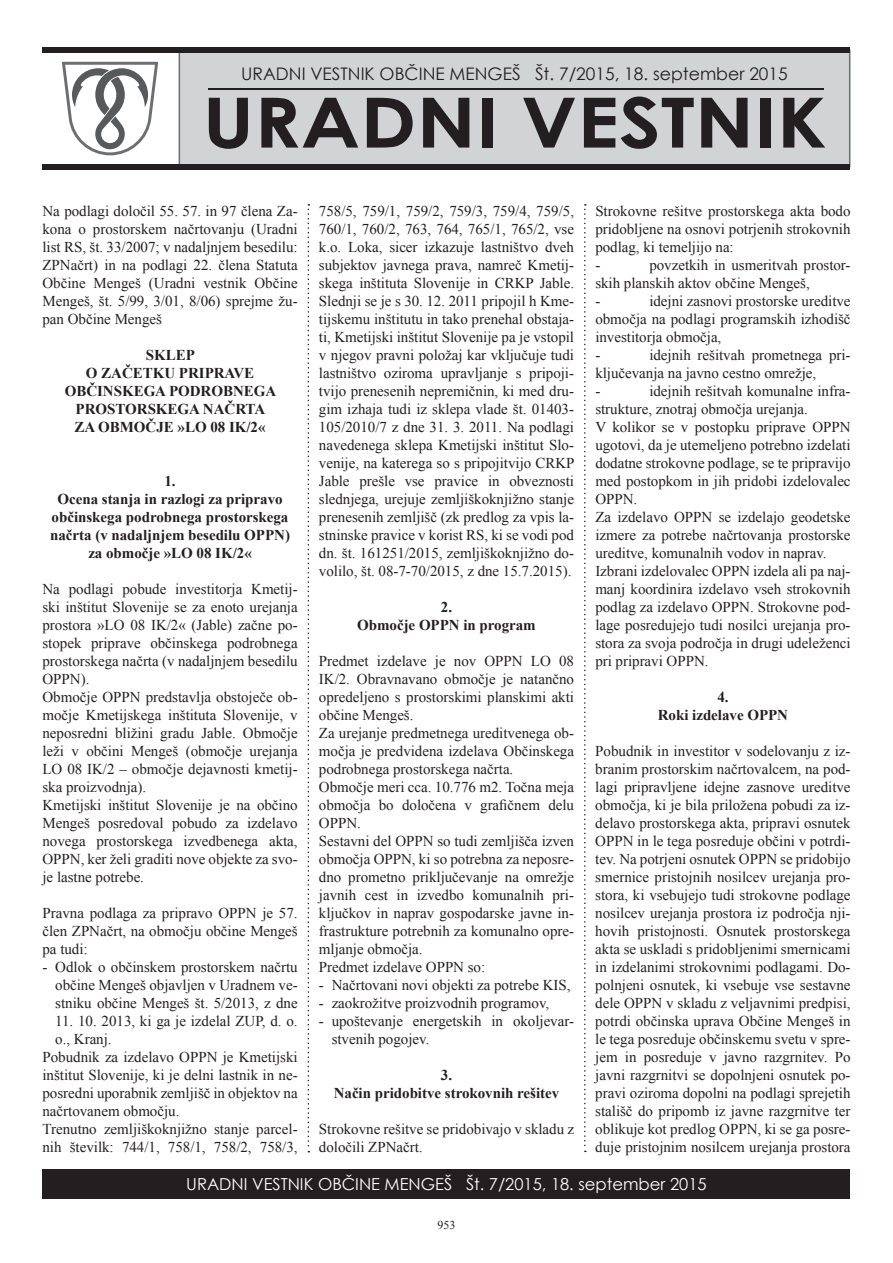
<style>
.page{position:relative;width:893px;height:1263px;background:#fff}
.page>*{position:absolute;margin:0;border:0;box-sizing:border-box;transform-origin:0 0}
.t1{font:700 69.3px "Century Gothic";color:#231f20;scale:1.16 1}
.t2{font:17.4px "Century Gothic";color:#231f20}
.t3{font:16.5px "Century Gothic";color:#fff}
.t4{font:15px/18px "Times New Roman";color:#231f20}
.t5{font:700 15px/18px "Times New Roman";color:#231f20;text-align:center}
.t6{font:12px "Times New Roman";color:#231f20}
</style>
<div class="page">
<svg style="left:308px;top:204px;width:1px;height:948px"></svg>
<svg style="left:584px;top:204px;width:2px;height:948px"></svg>
<div style="left:179px;top:50px;width:671px;height:117px;background:#d1d3d4"></div>
<hr style="left:208px;top:89px;width:615px;height:1px;background:#231f20">
<div style="left:43px;top:47px;width:807px;height:5px;background:#231f20"></div>
<div style="left:43px;top:165px;width:807px;height:5px;background:#231f20"></div>
<svg style="left:62px;top:62px;width:96px;height:93px"></svg>
<div style="left:43px;top:1169px;width:807px;height:30px;background:#231f20"></div>
<p class="t2" style="left:241px;top:62px;width:548px">URADNI VESTNIK OBČINE MENGEŠ Št. 7/2015, 18. september 2015</p>
<h1 class="t1" style="left:203px;top:70px;width:539px">URADNI VESTNIK</h1>
<p class="t4" style="left:43px;top:202px;width:257px;text-align:justify">Na podlagi določil 55. 57. in 97 člena Za&shy;kona o prostorskem načrtovanju (Uradni list RS, št. 33/2007; v nadaljnjem besedilu:<br>ZPNačrt) in na podlagi 22. člena Statuta Občine Mengeš (Uradni vestnik Občine Mengeš, št. 5/99, 3/01, 8/06) sprejme žu&shy;pan Občine Mengeš</p>
<p class="t5" style="left:65px;top:346px;width:213px">SKLEP<br>O ZAČETKU PRIPRAVE<br>OBČINSKEGA PODROBNEGA<br>PROSTORSKEGA NAČRTA<br>ZA OBMOČJE »LO 08 IK/2«</p>
<p class="t5" style="left:50px;top:472px;width:241px">1.<br>Ocena stanja in razlogi za pripravo občinskega podrobnega prostorskega načrta (v nadaljnjem besedilu OPPN) za območje »LO 08 IK/2«</p>
<p class="t4" style="left:43px;top:580px;width:257px">Na podlagi pobude investitorja Kmetij&shy;ski inštitut Slovenije se za enoto urejanja prostora »LO 08 IK/2« (Jable) začne po&shy;stopek priprave občinskega podrobnega prostorskega načrta (v nadaljnjem besedilu OPPN).<br>Območje OPPN predstavlja obstoječe ob&shy;močje Kmetijskega inštituta Slovenije, v neposredni bližini gradu Jable. Območje leži v občini Mengeš (območje urejanja LO 08 IK/2 – območje dejavnosti kmetij&shy;ska proizvodnja).<br>Kmetijski inštitut Slovenije je na občino Mengeš posredoval pobudo za izdelavo novega prostorskega izvedbenega akta, OPPN, ker želi graditi nove objekte za svo&shy;je lastne potrebe.</p>
<p class="t4" style="left:43px;top:904px;width:257px;text-align:justify">Pravna podlaga za pripravo OPPN je 57. člen ZPNačrt, na območju občine Mengeš pa tudi:</p>
<p class="t4" style="left:55px;top:958px;width:244px;text-align:justify;text-indent:-13px">- Odlok o občinskem prostorskem načrtu občine Mengeš objavljen v Uradnem ve&shy;stniku občine Mengeš št. 5/2013, z dne</p>
<p class="t4" style="left:55px;top:1012px;width:244px">11. 10. 2013, ki ga je izdelal ZUP, d. o.</p>
<p class="t4" style="left:55px;top:1030px;width:58px">o., Kranj.</p>
<p class="t4" style="left:43px;top:1048px;width:257px">Pobudnik za izdelavo OPPN je Kmetijski</p>
<p class="t4" style="left:43px;top:1066px;width:257px">inštitut Slovenije, ki je delni lastnik in ne-</p>
<p class="t4" style="left:43px;top:1084px;width:257px">posredni uporabnik zemljišč in objektov na</p>
<p class="t4" style="left:43px;top:1102px;width:138px">načrtovanem območju.</p>
<p class="t4" style="left:43px;top:1120px;width:257px">Trenutno zemljiškoknjižno stanje parcel-</p>
<p class="t4" style="left:43px;top:1138px;width:257px">nih številk: 744/1, 758/1, 758/2, 758/3,</p>
<p class="t4" style="left:319px;top:202px;width:257px;text-align:justify">758/5, 759/1, 759/2, 759/3, 759/4, 759/5, 760/1, 760/2, 763, 764, 765/1, 765/2, vse k.o. Loka, sicer izkazuje lastništvo dveh subjektov javnega prava, namreč Kmetij&shy;skega inštituta Slovenije in CRKP Jable.<br>Slednji se je s 30. 12. 2011 pripojil h Kme&shy;tijskemu inštitutu in tako prenehal obstaja&shy;ti, Kmetijski inštitut Slovenije pa je vstopil v njegov pravni položaj kar vključuje tudi lastništvo oziroma upravljanje s pripoji&shy;tvijo prenesenih nepremičnin, ki med dru&shy;gim izhaja tudi iz sklepa vlade št. 01403- 105/2010/7 z dne 31. 3. 2011. Na podlagi navedenega sklepa Kmetijski inštitut Slo&shy;venije, na katerega so s pripojitvijo CRKP Jable prešle vse pravice in obveznosti slednjega, urejuje zemljiškoknjižno stanje prenesenih zemljišč (zk predlog za vpis la&shy;stninske pravice v korist RS, ki se vodi pod dn. št. 161251/2015, zemljiškoknjižno do&shy;volilo, št. 08-7-70/2015, z dne 15.7.2015).</p>
<p class="t5" style="left:357px;top:598px;width:180px">2.<br>Območje OPPN in program</p>
<p class="t4" style="left:319px;top:652px;width:257px">Predmet izdelave je nov OPPN LO 08<br>IK/2. Obravnavano območje je natančno opredeljeno s prostorskimi planskimi akti občine Mengeš.<br>Za urejanje predmetnega ureditvenega ob&shy;močja je predvidena izdelava Občinskega podrobnega prostorskega načrta.<br>Območje meri cca. 10.776 m2. Točna meja območja bo določena v grafičnem delu OPPN.<br>Sestavni del OPPN so tudi zemljišča izven območja OPPN, ki so potrebna za neposre&shy;dno prometno priključevanje na omrežje javnih cest in izvedbo komunalnih pri&shy;ključkov in naprav gospodarske javne in&shy;frastrukture potrebnih za komunalno opre&shy;mljanje območja.<br>Predmet izdelave OPPN so:</p>
<p class="t4" style="left:319px;top:976px;width:253px">- Načrtovani novi objekti za potrebe KIS,</p>
<p class="t4" style="left:319px;top:994px;width:232px">- zaokrožitve proizvodnih programov,</p>
<p class="t4" style="left:332px;top:1012px;width:244px;text-indent:-13px">- upoštevanje energetskih in okoljevar&shy;stvenih pogojev.</p>
<p class="t5" style="left:334px;top:1066px;width:227px">3.<br>Način pridobitve strokovnih rešitev</p>
<p class="t4" style="left:319px;top:1120px;width:257px">Strokovne rešitve se pridobivajo v skladu z določili ZPNačrt.</p>
<p class="t4" style="left:595px;top:202px;width:257px">Strokovne rešitve prostorskega akta bodo pridobljene na osnovi potrjenih strokovnih podlag, ki temeljijo na:<br>-</p>
<p class="t4" style="left:595px;top:256px;width:257px;text-indent:54px">povzetkih in usmeritvah prostor&shy;skih planskih aktov občine Mengeš,<br>-</p>
<p class="t4" style="left:595px;top:292px;width:257px;text-indent:54px">idejni zasnovi prostorske ureditve območja na podlagi programskih izhodišč investitorja območja,<br>-</p>
<p class="t4" style="left:595px;top:346px;width:257px;text-indent:54px">idejnih rešitvah prometnega pri&shy;ključevanja na javno cestno omrežje,<br>-</p>
<p class="t4" style="left:595px;top:382px;width:257px;text-indent:54px">idejnih rešitvah komunalne infra&shy;strukture, znotraj območja urejanja.<br>V kolikor se v postopku priprave OPPN ugotovi, da je utemeljeno potrebno izdelati dodatne strokovne podlage, se te pripravijo med postopkom in jih pridobi izdelovalec OPPN.<br>Za izdelavo OPPN se izdelajo geodetske izmere za potrebe načrtovanja prostorske ureditve, komunalnih vodov in naprav.<br>Izbrani izdelovalec OPPN izdela ali pa naj&shy;manj koordinira izdelavo vseh strokovnih podlag za izdelavo OPPN. Strokovne pod&shy;lage posredujejo tudi nosilci urejanja pro&shy;stora za svoja področja in drugi udeleženci pri pripravi OPPN.</p>
<p class="t5" style="left:658px;top:688px;width:132px">4.<br>Roki izdelave OPPN</p>
<p class="t4" style="left:595px;top:742px;width:257px;text-align:justify">Pobudnik in investitor v sodelovanju z iz&shy;branim prostorskim načrtovalcem, na pod&shy;lagi pripravljene idejne zasnove ureditve območja, ki je bila priložena pobudi za iz&shy;delavo prostorskega akta, pripravi osnutek OPPN in le tega posreduje občini v potrdi&shy;tev. Na potrjeni osnutek OPPN se pridobijo smernice pristojnih nosilcev urejanja pro&shy;stora, ki vsebujejo tudi strokovne podlage nosilcev urejanja prostora iz področja nji&shy;hovih pristojnosti. Osnutek prostorskega akta se uskladi s pridobljenimi smernicami in izdelanimi strokovnimi podlagami. Do&shy;polnjeni osnutek, ki vsebuje vse sestavne dele OPPN v skladu z veljavnimi predpisi, potrdi občinska uprava Občine Mengeš in le tega posreduje občinskemu svetu v spre&shy;jem in posreduje v javno razgrnitev. Po javni razgrnitvi se dopolnjeni osnutek po&shy;pravi oziroma dopolni na podlagi sprejetih stališč do pripomb iz javne razgrnitve ter oblikuje kot predlog OPPN, ki se ga posre&shy;duje pristojnim nosilcem urejanja prostora</p>
<p class="t3" style="left:186px;top:1172px;width:522px">URADNI VESTNIK OBČINE MENGEŠ Št. 7/2015, 18. september 2015</p>
<p class="t6" style="left:437px;top:1216px;width:19px">953</p>
</div>
